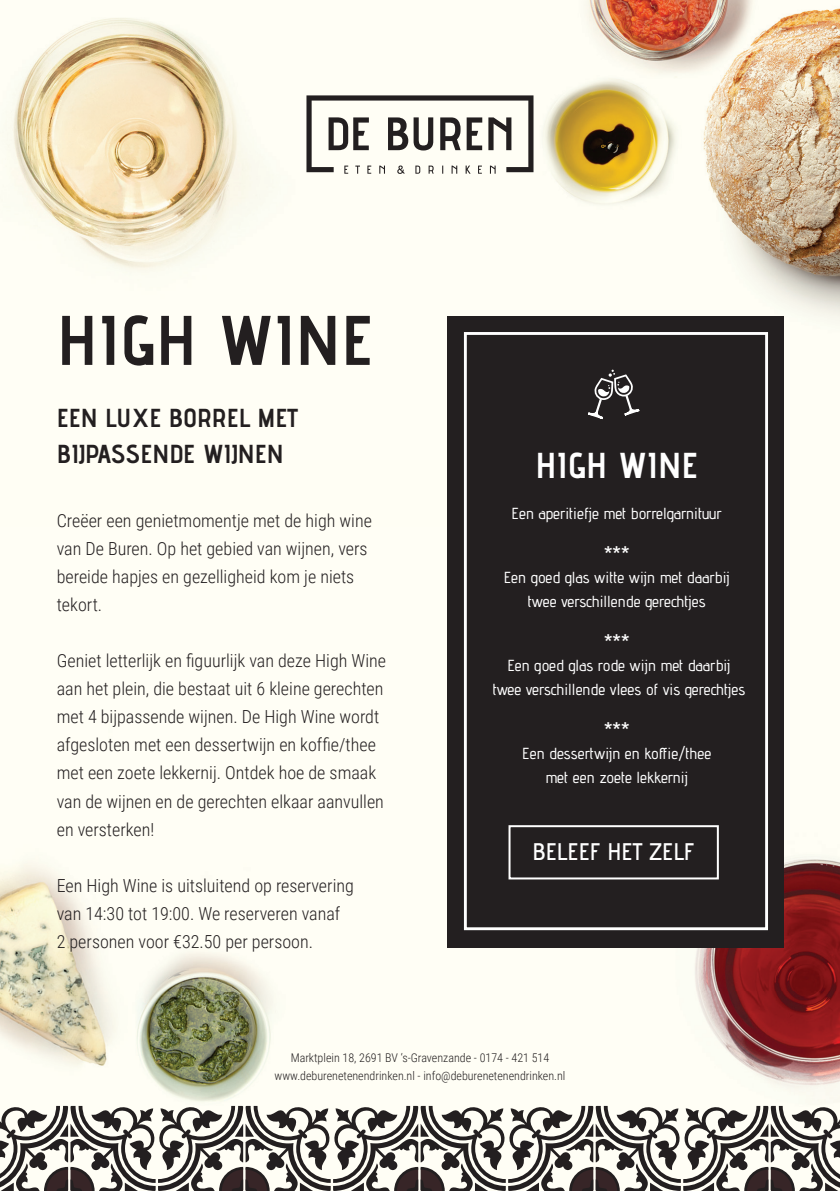
<style>
.page{position:relative;width:840px;height:1191px;background:#fff}
.page>*{position:absolute;margin:0;border:0;box-sizing:border-box;transform-origin:0 0}
.t1{font:700 70px "Advent Pro";color:#231f20}
.t2{font:700 36px "Advent Pro";color:#fff}
.t3{font:700 26px/36px "Advent Pro";color:#231f20}
.t4{font:600 24px "Advent Pro";color:#fff}
.t5{font:500 24px "Advent Pro";color:#fff}
.t6{font:300 18px/28px "Roboto Condensed";color:#231f20}
.t7{font:500 16px/24px "Advent Pro";color:#fff;text-align:center}
.t8{font:300 12px/18px "Roboto Condensed";color:#231f20;text-align:center}
</style>
<div class="page">
<img style="left:0;top:0;width:839px;height:1106px">
<svg style="left:0;top:1106px;width:839px;height:85px"></svg>
<div style="left:447px;top:316px;width:336px;height:631px;background:#231f20"></div>
<div style="left:463px;top:332px;width:304px;height:598px;border:3px solid #fff"></div>
<svg style="left:588px;top:370px;width:52px;height:50px"></svg>
<svg style="left:306px;top:95px;width:227px;height:79px"></svg>
<div style="left:508px;top:825px;width:210px;height:54px;border:2px solid #fff"></div>
<h1 class="t1" style="left:57px;top:297px;width:318px">HIGH WINE</h1>
<h3 class="t3" style="left:57px;top:400px;width:243px">EEN LUXE BORREL MET<br>BIJPASSENDE WIJNEN</h3>
<p class="t6" style="left:57px;top:506px;width:316px">Creëer een genietmomentje met de high wine van De Buren. Op het gebied van wijnen, vers bereide hapjes en gezelligheid kom je niets tekort.</p>
<p class="t6" style="left:57px;top:646px;width:330px">Geniet letterlijk en figuurlijk van deze High Wine aan het plein, die bestaat uit 6 kleine gerechten met 4 bijpassende wijnen. De High Wine wordt afgesloten met een dessertwijn en koffie/thee met een zoete lekkernij. Ontdek hoe de smaak van de wijnen en de gerechten elkaar aanvullen en versterken!</p>
<p class="t6" style="left:57px;top:870px;width:298px">Een High Wine is uitsluitend op reservering van 14:30 tot 19:00. We reserveren vanaf<br>2 personen voor €32.50 per persoon.</p>
<h2 class="t2" style="left:535px;top:443px;width:164px">HIGH WINE</h2>
<p class="t7" style="left:511px;top:500px;width:212px">Een aperitiefje met borrelgarnituur</p>
<h3 class="t5" style="left:603px;top:539px;width:27px">***</h3>
<p class="t7" style="left:503px;top:564px;width:227px">Een goed glas witte wijn met daarbij twee verschillende gerechtjes</p>
<h3 class="t5" style="left:603px;top:627px;width:27px">***</h3>
<p class="t7" style="left:492px;top:652px;width:254px">Een goed glas rode wijn met daarbij twee verschillende vlees of vis gerechtjes</p>
<h3 class="t5" style="left:603px;top:715px;width:27px">***</h3>
<p class="t7" style="left:522px;top:740px;width:190px">Een dessertwijn en koffie/thee met een zoete lekkernij</p>
<h3 class="t4" style="left:532px;top:836px;width:163px">BELEEF HET ZELF</h3>
<p class="t8" style="left:274px;top:1048px;width:292px">Marktplein 18, 2691 BV ‘s-Gravenzande - 0174 - 421 514 www.deburenetenendrinken.nl - info@deburenetenendrinken.nl</p>
</div>
